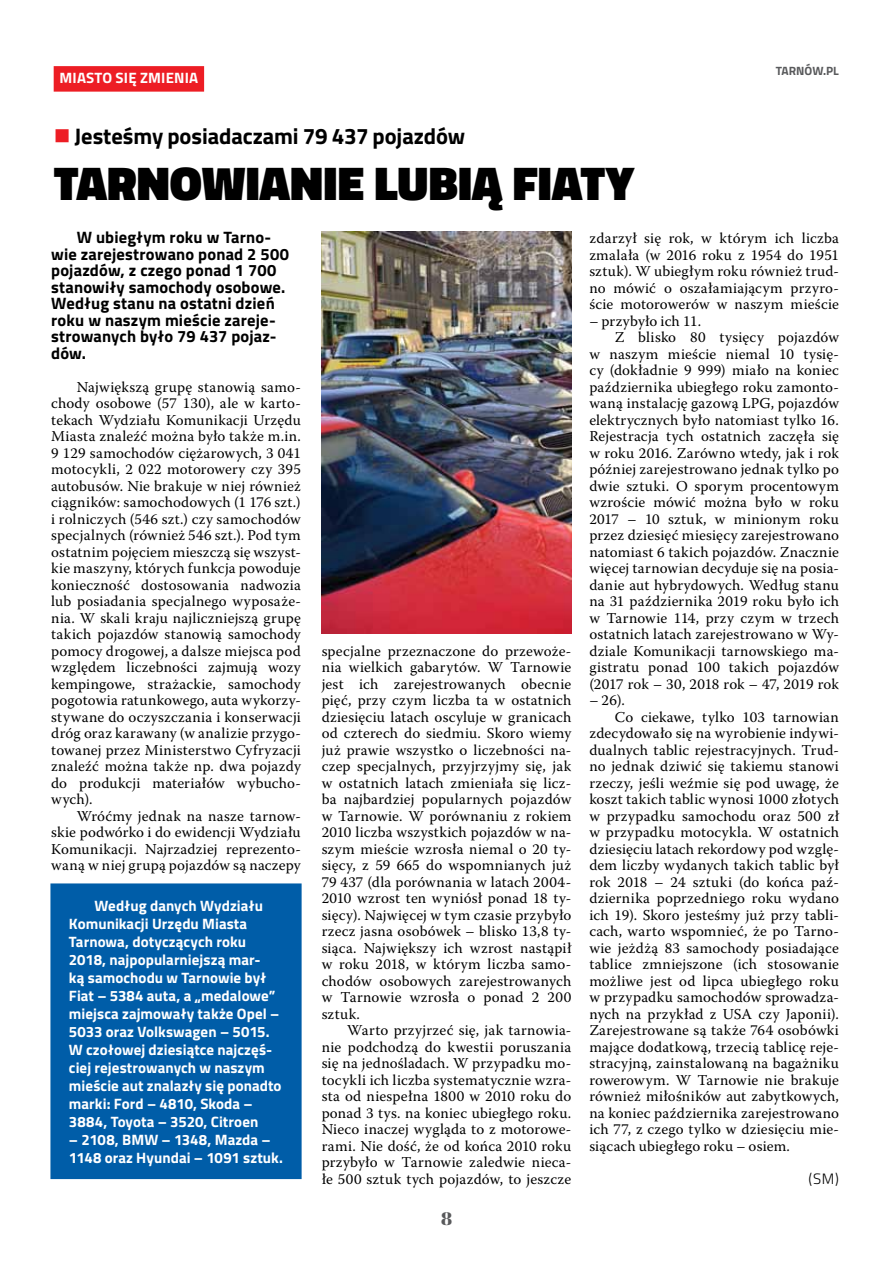
<style>
.page{position:relative;width:893px;height:1263px;background:#fff}
.page>*{position:absolute;margin:0;border:0;box-sizing:border-box;transform-origin:0 0}
.t1{font:900 48px "Titillium";color:#000}
.t2{font:700 22.5px "Titillium";letter-spacing:-.005em;color:#000}
.t3{font:18px "Abril Fatface";color:#58595b}
.t4{font:700 16.5px/16.5px "Titillium";letter-spacing:.01em;color:#000}
.t5{font:15px/16.5px "Warnock Pro";letter-spacing:.015em;color:#000;text-align:justify}
.t6{font:700 15px/18px "Titillium";letter-spacing:.005em;color:#fff}
.t7{font:300 15px "Titillium";color:#000}
.t8{font:700 12px "Titillium";color:#58595b}
.s1{color:#ed1d24}
</style>
<div class="page">
<div style="left:54px;top:66px;width:150px;height:26px;background:#ed1d24"></div>
<img style="left:322px;top:231px;width:249px;height:403px">
<div style="left:51px;top:884px;width:250px;height:294px;background:#005da8"></div>
<div style="left:50px;top:883px;width:252px;height:296px;border:2px solid #005da8"></div>
<p class="t6" style="left:60px;top:68px;width:10px">miasto</p>
<p class="t6" style="left:116px;top:68px;width:34px">si ę zmienia</p>
<h2 class="t2" style="left:54px;top:119px;width:413px"><span class="s1">■</span> Jesteśmy posiadaczami 79 437 pojazdów</h2>
<h1 class="t1" style="left:54px;top:148px;width:582px">TARNOWIANI E LUBIĄ FIATY</h1>
<p class="t8" style="left:776px;top:62px;width:65px">TARNÓW.PL</p>
<p class="t4" style="left:51px;top:228px;width:239px;text-indent:26px">W ubiegłym roku w Tarno&shy;wie zarejestrowano ponad 2 500 pojazdów, z czego ponad 1 700 stanowiły samochody osobowe.<br>Według stanu na ostatni dzień roku w naszym mieście zareje&shy;strowanych było 79 437 pojaz&shy;dów.</p>
<p class="t5" style="left:51px;top:378px;width:251px;text-indent:26px">Największą grupę stanowią samo&shy;chody osobowe (57 130), ale w karto&shy;tekach Wydziału Komunikacji Urzędu Miasta znaleźć można było także m.in.<br>9 129 samochodów ciężarowych, 3 041 motocykli, 2 022 motorowery czy 395 autobusów. Nie brakuje w niej również ciągników: samochodowych (1 176 szt.) i rolniczych (546 szt.) czy samochodów specjalnych (również 546 szt.). Pod tym ostatnim pojęciem mieszczą się wszyst&shy;kie maszyny, których funkcja powoduje konieczność dostosowania nadwozia lub posiadania specjalnego wyposaże&shy;nia. W skali kraju najliczniejszą grupę takich pojazdów stanowią samochody pomocy drogowej, a dalsze miejsca pod względem liczebności zajmują wozy kempingowe, strażackie, samochody pogotowia ratunkowego, auta wykorzy&shy;stywane do oczyszczania i konserwacji dróg oraz karawany (w analizie przygo&shy;towanej przez Ministerstwo Cyfryzacji znaleźć można także np. dwa pojazdy do produkcji materiałów wybucho&shy;wych).</p>
<p class="t5" style="left:51px;top:807px;width:251px;text-indent:26px">Wróćmy jednak na nasze tarnow&shy;skie podwórko i do ewidencji Wydziału Komunikacji. Najrzadziej reprezento&shy;waną w niej grupą pojazdów są naczepy</p>
<p class="t6" style="left:69px;top:896px;width:214px;text-indent:26px">Według danych Wydziału<br>Komunikacji Urzędu Miasta<br>Tarnowa, dotyczących roku<br>2018, najpopularniejszą mar-<br>ką samochodu w Tarnowie był<br>Fiat – 5384 auta, a „medalowe” miejsca zajmowały także Opel –<br>5033 oraz Volkswagen – 5015.<br>W czołowej dziesiątce najczęś&shy;ciej rejestrowanych w naszym mieście aut znalazły się ponadto marki: Ford – 4810, Skoda –<br>3884, Toyota – 3520, Citroen</p>
<p class="t6" style="left:69px;top:1130px;width:216px">– 2108, BMW – 1348, Mazda –<br>1148 oraz Hyundai – 1091 sztuk.</p>
<p class="t5" style="left:322px;top:642px;width:251px">specjalne przeznaczone do przewoże&shy;nia wielkich gabarytów. W Tarnowie jest ich zarejestrowanych obecnie pięć, przy czym liczba ta w ostatnich dziesięciu latach oscyluje w granicach od czterech do siedmiu. Skoro wiemy już prawie wszystko o liczebności na&shy;czep specjalnych, przyjrzyjmy się, jak w ostatnich latach zmieniała się licz&shy;ba najbardziej popularnych pojazdów w Tarnowie. W porównaniu z rokiem 2010 liczba wszystkich pojazdów w na&shy;szym mieście wzrosła niemal o 20 ty&shy;sięcy, z 59 665 do wspomnianych już 79 437 (dla porównania w latach 2004- 2010 wzrost ten wyniósł ponad 18 ty&shy;sięcy). Najwięcej w tym czasie przybyło rzecz jasna osobówek – blisko 13,8 ty&shy;siąca. Największy ich wzrost nastąpił w roku 2018, w którym liczba samo&shy;chodów osobowych zarejestrowanych w Tarnowie wzrosła o ponad 2 200 sztuk.</p>
<p class="t5" style="left:322px;top:1022px;width:251px;text-indent:26px">Warto przyjrzeć się, jak tarnowia&shy;nie podchodzą do kwestii poruszania się na jednośladach. W przypadku mo&shy;tocykli ich liczba systematycznie wzra&shy;sta od niespełna 1800 w 2010 roku do ponad 3 tys. na koniec ubiegłego roku.<br>Nieco inaczej wygląda to z motorowe&shy;rami. Nie dość, że od końca 2010 roku przybyło w Tarnowie zaledwie nieca&shy;łe 500 sztuk tych pojazdów, to jeszcze</p>
<p class="t3" style="left:441px;top:1206px;width:12px">8</p>
<p class="t5" style="left:589px;top:230px;width:251px">zdarzył się rok, w którym ich liczba zmalała (w 2016 roku z 1954 do 1951 sztuk). W ubiegłym roku również trud&shy;no mówić o oszałamiającym przyro&shy;ście motorowerów w naszym mieście</p>
<p class="t5" style="left:589px;top:312px;width:113px">– przybyło ich 11.</p>
<p class="t5" style="left:615px;top:329px;width:226px">Z blisko 80 tysięcy pojazdów</p>
<p class="t5" style="left:589px;top:345px;width:251px">w naszym mieście niemal 10 tysię-</p>
<p class="t5" style="left:589px;top:362px;width:251px">cy (dokładnie 9 999) miało na koniec</p>
<p class="t5" style="left:589px;top:378px;width:251px">października ubiegłego roku zamonto-</p>
<p class="t5" style="left:589px;top:395px;width:251px">waną instalację gazową LPG, pojazdów</p>
<p class="t5" style="left:589px;top:411px;width:251px">elektrycznych było natomiast tylko 16.</p>
<p class="t5" style="left:589px;top:428px;width:251px">Rejestracja tych ostatnich zaczęła się</p>
<p class="t5" style="left:589px;top:444px;width:251px">w roku 2016. Zarówno wtedy, jak i rok</p>
<p class="t5" style="left:589px;top:461px;width:251px">później zarejestrowano jednak tylko po</p>
<p class="t5" style="left:589px;top:477px;width:251px">dwie sztuki. O sporym procentowym</p>
<p class="t5" style="left:589px;top:494px;width:251px">wzroście mówić można było w roku</p>
<p class="t5" style="left:589px;top:510px;width:251px">2017 – 10 sztuk, w minionym roku</p>
<p class="t5" style="left:589px;top:527px;width:251px">przez dziesięć miesięcy zarejestrowano</p>
<p class="t5" style="left:589px;top:543px;width:251px">natomiast 6 takich pojazdów. Znacznie</p>
<p class="t5" style="left:589px;top:560px;width:251px">więcej tarnowian decyduje się na posia-</p>
<p class="t5" style="left:589px;top:576px;width:251px">danie aut hybrydowych. Według stanu</p>
<p class="t5" style="left:589px;top:593px;width:251px">na 31 października 2019 roku było ich</p>
<p class="t5" style="left:589px;top:609px;width:251px">w Tarnowie 114, przy czym w trzech</p>
<p class="t5" style="left:589px;top:626px;width:251px">ostatnich latach zarejestrowano w Wy-</p>
<p class="t5" style="left:589px;top:642px;width:251px">dziale Komunikacji tarnowskiego ma-</p>
<p class="t5" style="left:589px;top:659px;width:251px">gistratu ponad 100 takich pojazdów</p>
<p class="t5" style="left:589px;top:675px;width:251px">(2017 rok – 30, 2018 rok – 47, 2019 rok</p>
<p class="t5" style="left:589px;top:692px;width:37px">– 26).</p>
<p class="t5" style="left:615px;top:708px;width:226px">Co ciekawe, tylko 103 tarnowian</p>
<p class="t5" style="left:589px;top:725px;width:251px">zdecydowało się na wyrobienie indywi-</p>
<p class="t5" style="left:589px;top:741px;width:251px">dualnych tablic rejestracyjnych. Trud-</p>
<p class="t5" style="left:589px;top:758px;width:251px">no jednak dziwić się takiemu stanowi</p>
<p class="t5" style="left:589px;top:774px;width:251px">rzeczy, jeśli weźmie się pod uwagę, że</p>
<p class="t5" style="left:589px;top:791px;width:251px">koszt takich tablic wynosi 1000 złotych</p>
<p class="t5" style="left:589px;top:807px;width:251px">w przypadku samochodu oraz 500 zł</p>
<p class="t5" style="left:589px;top:824px;width:251px">w przypadku motocykla. W ostatnich</p>
<p class="t5" style="left:589px;top:840px;width:251px">dziesięciu latach rekordowy pod wzglę-</p>
<p class="t5" style="left:589px;top:857px;width:251px">dem liczby wydanych takich tablic był</p>
<p class="t5" style="left:589px;top:873px;width:251px">rok 2018 – 24 sztuki (do końca paź-</p>
<p class="t5" style="left:589px;top:890px;width:251px">dziernika poprzedniego roku wydano</p>
<p class="t5" style="left:589px;top:906px;width:251px">ich 19). Skoro jesteśmy już przy tabli-</p>
<p class="t5" style="left:589px;top:923px;width:251px">cach, warto wspomnieć, że po Tarno-</p>
<p class="t5" style="left:589px;top:939px;width:251px">wie jeżdżą 83 samochody posiadające</p>
<p class="t5" style="left:589px;top:956px;width:251px">tablice zmniejszone (ich stosowanie</p>
<p class="t5" style="left:589px;top:972px;width:251px">możliwe jest od lipca ubiegłego roku</p>
<p class="t5" style="left:589px;top:989px;width:251px">w przypadku samochodów sprowadza-</p>
<p class="t5" style="left:589px;top:1005px;width:251px">nych na przykład z USA czy Japonii).</p>
<p class="t5" style="left:589px;top:1022px;width:251px">Zarejestrowane są także 764 osobówki</p>
<p class="t5" style="left:589px;top:1038px;width:251px">mające dodatkową, trzecią tablicę reje-</p>
<p class="t5" style="left:589px;top:1055px;width:251px">stracyjną, zainstalowaną na bagażniku</p>
<p class="t5" style="left:589px;top:1071px;width:251px">rowerowym. W Tarnowie nie brakuje</p>
<p class="t5" style="left:589px;top:1088px;width:251px">również miłośników aut zabytkowych,</p>
<p class="t5" style="left:589px;top:1104px;width:251px">na koniec października zarejestrowano</p>
<p class="t5" style="left:589px;top:1121px;width:251px">ich 77, z czego tylko w dziesięciu mie-</p>
<p class="t5" style="left:589px;top:1137px;width:202px">siącach ubiegłego roku – osiem.</p>
<p class="t7" style="left:809px;top:1167px;width:32px">(SM)</p>
</div>
